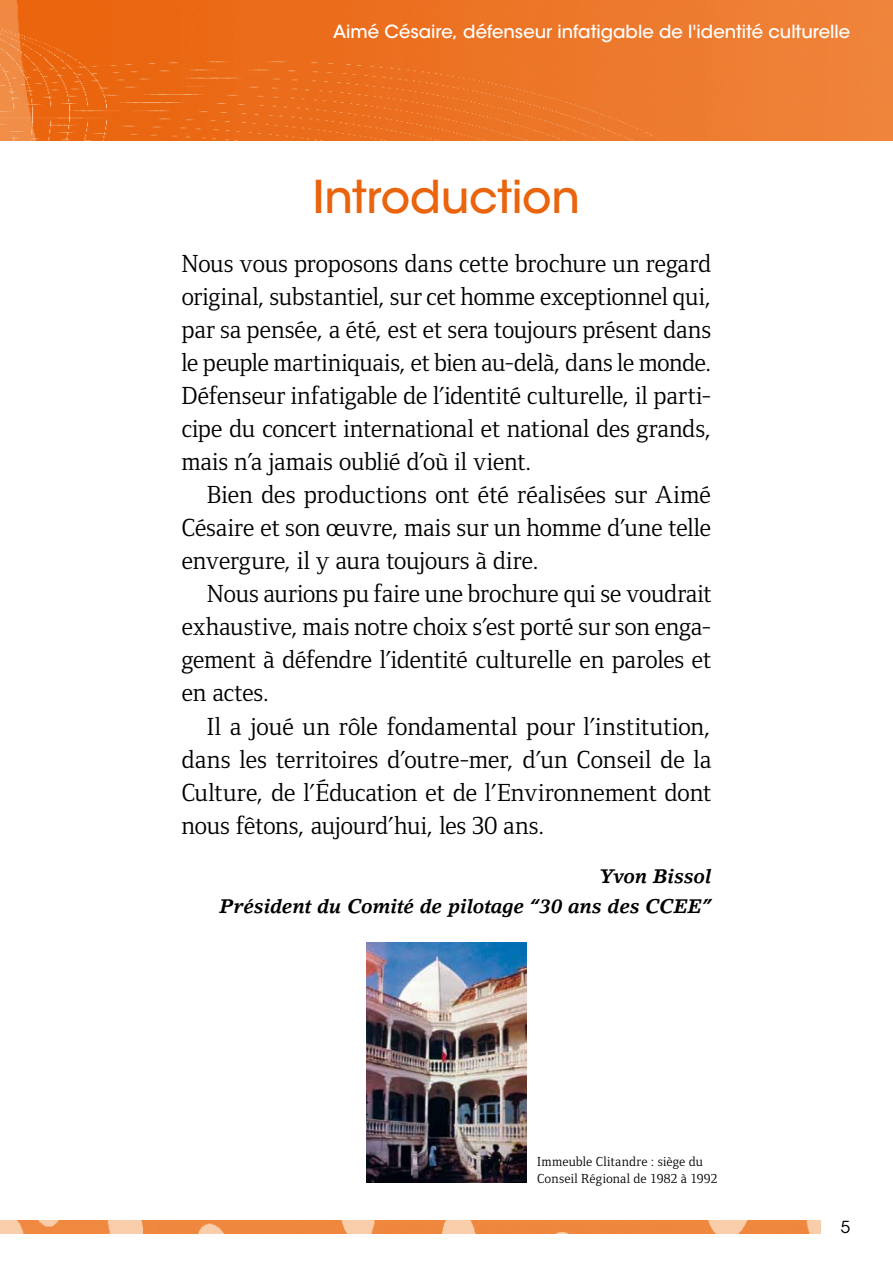
<style>
.page{position:relative;width:893px;height:1263px;background:#fff}
.page>*{position:absolute;margin:0;border:0;box-sizing:border-box;transform-origin:0 0}
.t1{font:500 45px "ITC Avant Garde Std";letter-spacing:-.005em;color:#ea640d}
.t2{font:25.5px/33px "Foundry Form Serif";letter-spacing:-.01em;color:#000;text-align:justify}
.t3{font:italic 700 19.5px/30px "Lino Letter";letter-spacing:-.005em;color:#000;text-align:right}
.t4{font:500 18px "ITC Avant Garde Std";color:#fff}
.t5{font:16.5px "ITC Avant Garde Std";color:#000}
.t6{font:13.5px/16.2px "Foundry Form Serif";letter-spacing:.01em;color:#000}
</style>
<div class="page">
<img style="left:0;top:0;width:893px;height:140px">
<img style="left:0;top:1220px;width:821px;height:13px">
<img style="left:366px;top:943px;width:161px;height:240px">
<p class="t4" style="left:333px;top:21px;width:519px">Aimé Césaire, défenseur infatigable de l'identité culturelle</p>
<h1 class="t1" style="left:313px;top:169px;width:269px">Introduction</h1>
<p class="t2" style="left:181px;top:247px;width:532px">Nous vous proposons dans cette brochure un regard original, substantiel, sur cet homme exceptionnel qui, par sa pensée, a été, est et sera toujours présent dans le peuple martiniquais, et bien au-delà, dans le monde.<br>Défenseur infatigable de l’identité culturelle, il parti&shy;cipe du concert international et national des grands, mais n’a jamais oublié d’où il vient.</p>
<p class="t2" style="left:181px;top:478px;width:531px;text-indent:26px">Bien des productions ont été réalisées sur Aimé Césaire et son œuvre, mais sur un homme d’une telle envergure, il y aura toujours à dire.</p>
<p class="t2" style="left:181px;top:577px;width:532px;text-indent:26px">Nous aurions pu faire une brochure qui se voudrait exhaustive, mais notre choix s’est porté sur son enga&shy;gement à défendre l’identité culturelle en paroles et en actes.</p>
<p class="t2" style="left:181px;top:709px;width:532px;text-indent:26px">Il a joué un rôle fondamental pour l’institution, dans les territoires d’outre-mer, d’un Conseil de la Culture, de l’Éducation et de l’Environnement dont nous fêtons, aujourd’hui, les 30 ans.</p>
<p class="t3" style="left:220px;top:861px;width:493px">Yvon Bissol<br>Président du Comité de pilotage “30 ans des CCEE”</p>
<p class="t6" style="left:537px;top:1154px;width:182px">Immeuble Clitandre : siège du<br>Conseil Régional de 1982 à 1992</p>
<p class="t5" style="left:841px;top:1217px;width:11px">5</p>
</div>
